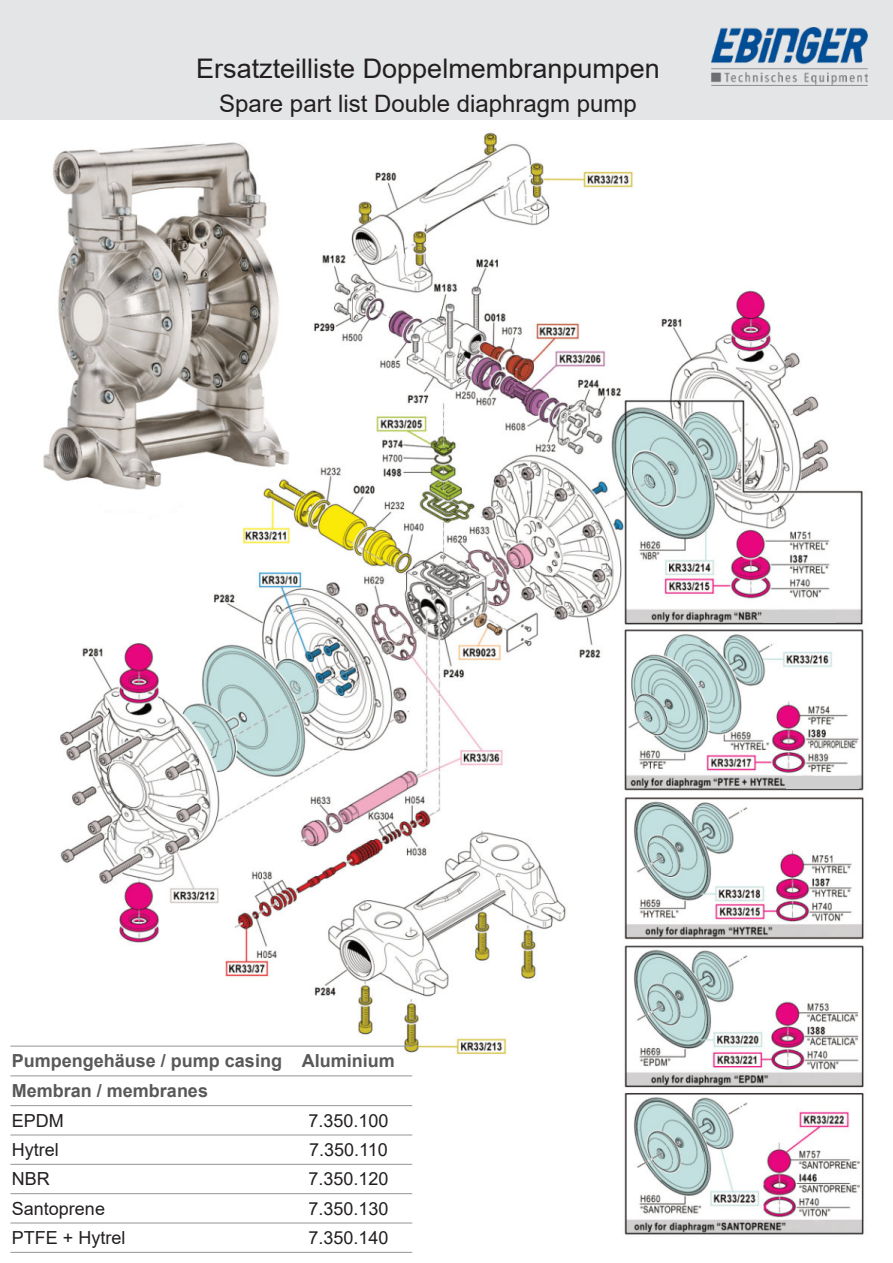
<style>
.page{position:relative;width:893px;height:1263px;background:#fff}
.page>*{position:absolute;margin:0;border:0;box-sizing:border-box;transform-origin:0 0}
.t1{font:27px "Arial";color:#231f20}
.t2{font:24px "Arial";color:#231f20}
.t3{font:18px "Arial";color:#231f20}
.t4{font:700 18px/29.7px "Arial";color:#595959}
</style>
<div class="page">
<div style="left:0;top:0;width:893px;height:119px;background:#e4e5e6"></div>
<img style="left:711px;top:28px;width:156px;height:57px">
<img style="left:52px;top:131px;width:812px;height:1104px">
<hr style="left:10px;top:1046px;width:402px;height:1px;background:#939598">
<hr style="left:10px;top:1075px;width:402px;height:1px;background:#939598">
<hr style="left:10px;top:1105px;width:402px;height:1px;background:#939598">
<hr style="left:10px;top:1134px;width:402px;height:1px;background:#939598">
<hr style="left:10px;top:1164px;width:402px;height:1px;background:#939598">
<hr style="left:10px;top:1193px;width:402px;height:1px;background:#939598">
<hr style="left:10px;top:1222px;width:402px;height:1px;background:#939598">
<hr style="left:10px;top:1252px;width:402px;height:1px;background:#939598">
<img style="left:43px;top:131px;width:258px;height:371px">
<div style="left:786px;top:776px;width:73px;height:13px;background:#d0cfcf"></div>
<div style="left:763px;top:611px;width:73px;height:12px;background:#d0cfcf"></div>
<h1 class="t1" style="left:196px;top:58px;width:465px">Ersatzteilliste Doppelmembranpumpen</h1>
<h2 class="t2" style="left:219px;top:95px;width:419px">Spare part list Double diaphragm pump</h2>
<p class="t4" style="left:12px;top:1048px;width:384px">Pumpengehäuse / pump casing Aluminium<br>Membran / membranes</p>
<p class="t3" style="left:12px;top:1114px;width:54px">EPDM</p>
<p class="t3" style="left:308px;top:1114px;width:82px">7.350.100</p>
<p class="t3" style="left:12px;top:1143px;width:49px">Hytrel</p>
<p class="t3" style="left:309px;top:1143px;width:80px">7.350.110</p>
<p class="t3" style="left:12px;top:1172px;width:39px">NBR</p>
<p class="t3" style="left:308px;top:1172px;width:82px">7.350.120</p>
<p class="t3" style="left:12px;top:1202px;width:95px">Santoprene</p>
<p class="t3" style="left:308px;top:1202px;width:82px">7.350.130</p>
<p class="t3" style="left:12px;top:1231px;width:115px">PTFE + Hytrel</p>
<p class="t3" style="left:308px;top:1231px;width:82px">7.350.140</p>
</div>
